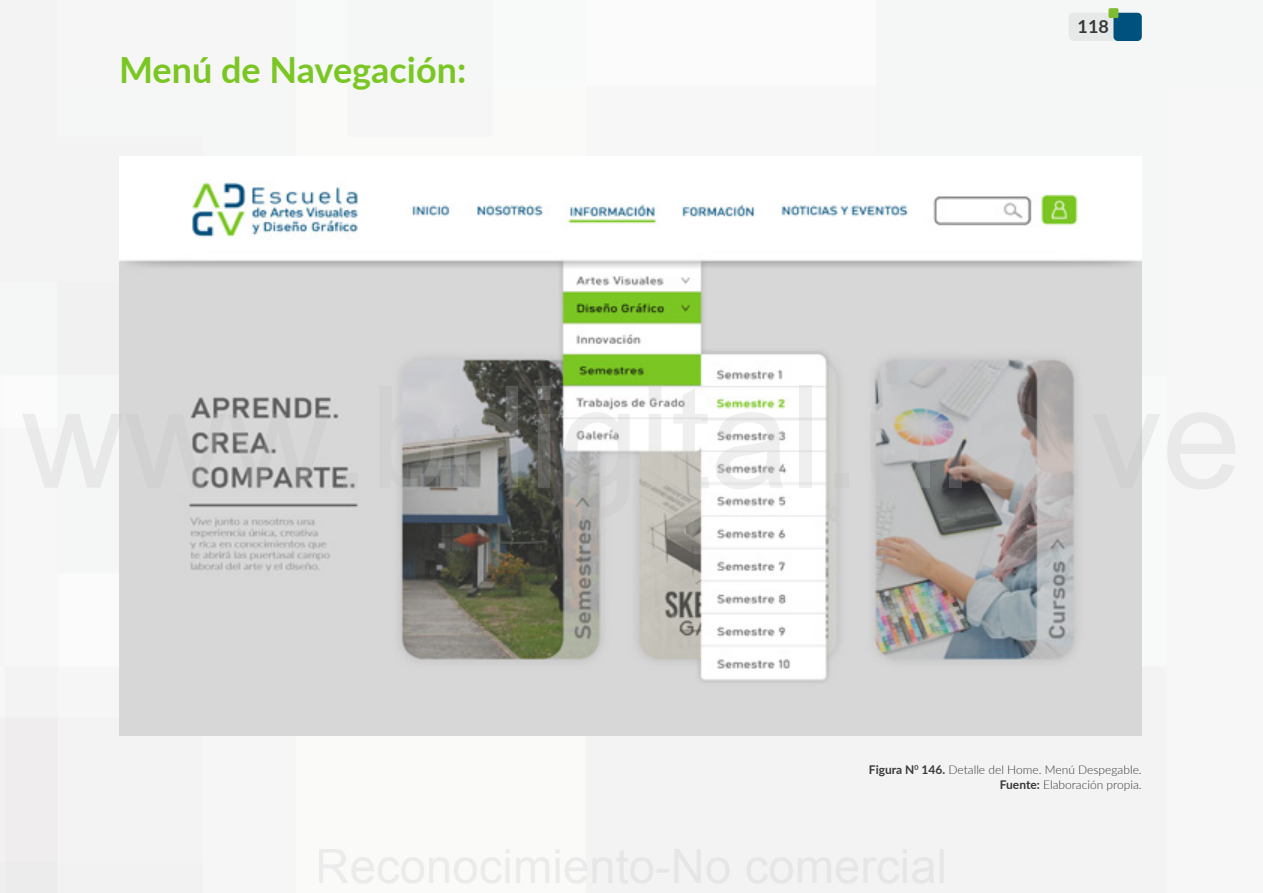
<style>
.page{position:relative;width:1263px;height:893px;background:#fff}
.page>*{position:absolute;margin:0;border:0;box-sizing:border-box;transform-origin:0 0}
.t1{font:700 36px "Lato";color:#7ac724}
.t2{font:700 18px "Lato";color:#383838}
.t3{font:300 12px/14.4px "Lato";color:#383838;text-align:right}
.s1{font-weight:700}
</style>
<div class="page">
<div style="left:1069px;top:13px;width:73px;height:28px;background:#e7e8e8;border-radius:5px"></div>
<div style="left:1113px;top:13px;width:29px;height:28px;background:#00517e;border-radius:4px"></div>
<div style="left:1108px;top:8px;width:10px;height:10px;background:#80bb30;border-radius:2px"></div>
<img style="left:119px;top:180px;width:1023px;height:555px">
<h1 class="t1" style="left:119px;top:43px;width:349px">Menú de Navegación:</h1>
<h2 class="t2" style="left:1077px;top:13px;width:33px">118</h2>
<p class="t3" style="left:869px;top:762px;width:274px"><span class="s1">Figura N</span><sup>0</sup> <span class="s1">146.</span> Detalle del Home. Menú Despegable.<br><span class="s1">Fuente:</span> Elaboración propia.</p>
</div>
